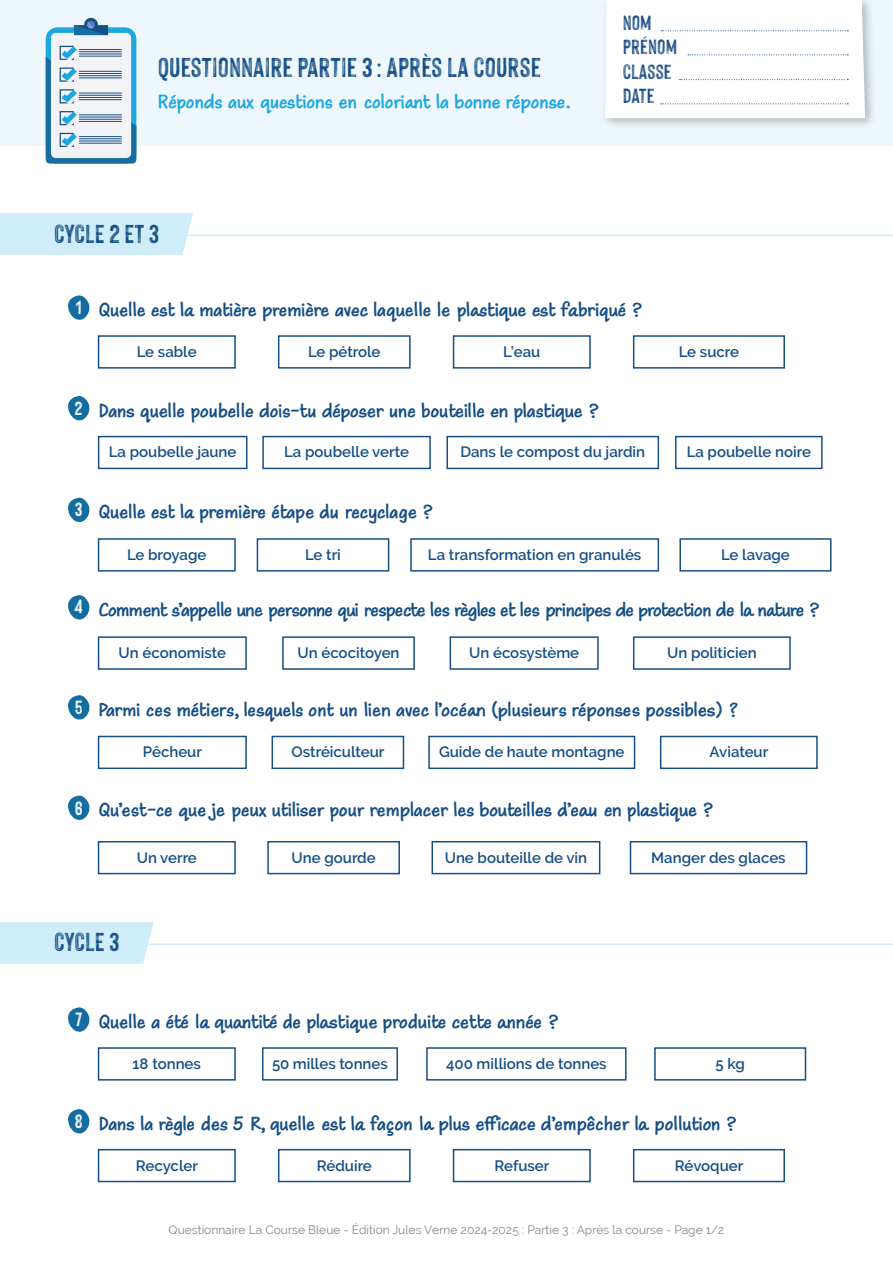
<style>
.page{position:relative;width:893px;height:1263px;background:#fff}
.page>*{position:absolute;margin:0;border:0;box-sizing:border-box;transform-origin:0 0}
.t1{font:30px "Hackney Vector";color:#164f85}
.t2{font:28.5px "Hackney Vector";color:#164f85}
.t3{font:700 27px "Maku";color:#164f85}
.t4{font:700 27px "Maku";letter-spacing:-.025em;color:#164f85}
.t5{font:700 27px "Maku";color:#1da7e0}
.t6{font:22.5px/24.5px "Hackney Vector";color:#1d4e86}
.t7{font:600 15px "Raleway";color:#164f85}
.t8{font:12px "Raleway";color:#878787}
.s1{font-family:"Hackney Vector";font-weight:400;font-size:21px;color:#fff}
</style>
<div class="page">
<div style="left:0;top:0;width:893px;height:146px;background:#edf7fc"></div>
<svg style="left:46px;top:27px;width:90px;height:137px"></svg>
<div style="left:51px;top:33px;width:80px;height:125px;background:#f2f3f6;border-radius:5px"></div>
<svg style="left:74px;top:18px;width:34px;height:18px"></svg>
<hr style="left:74px;top:36px;width:34px;height:1px;background:#c4d7eb">
<svg style="left:46px;top:46px;width:90px;height:118px"></svg>
<hr style="left:79px;top:136px;width:43px;height:1px;background:#154f85">
<hr style="left:79px;top:138px;width:43px;height:1px;background:#154f85">
<hr style="left:79px;top:140px;width:43px;height:1px;background:#154f85">
<hr style="left:79px;top:143px;width:43px;height:1px;background:#154f85">
<svg style="left:68px;top:295px;width:22px;height:25px"></svg>
<svg style="left:68px;top:795px;width:22px;height:25px"></svg>
<svg style="left:68px;top:1007px;width:22px;height:25px"></svg>
<svg style="left:68px;top:695px;width:22px;height:25px"></svg>
<svg style="left:68px;top:396px;width:22px;height:25px"></svg>
<svg style="left:68px;top:497px;width:22px;height:25px"></svg>
<svg style="left:68px;top:595px;width:22px;height:25px"></svg>
<div style="left:98px;top:335px;width:138px;height:34px;border:2px solid #164f85"></div>
<div style="left:453px;top:335px;width:138px;height:34px;border:2px solid #164f85"></div>
<div style="left:278px;top:335px;width:133px;height:34px;border:2px solid #164f85"></div>
<div style="left:633px;top:335px;width:152px;height:34px;border:2px solid #164f85"></div>
<div style="left:98px;top:538px;width:138px;height:34px;border:2px solid #164f85"></div>
<div style="left:410px;top:538px;width:249px;height:34px;border:2px solid #164f85"></div>
<div style="left:257px;top:538px;width:132px;height:34px;border:2px solid #164f85"></div>
<div style="left:679px;top:538px;width:152px;height:34px;border:2px solid #164f85"></div>
<div style="left:98px;top:841px;width:138px;height:33px;border:2px solid #164f85"></div>
<div style="left:431px;top:841px;width:169px;height:33px;border:2px solid #164f85"></div>
<div style="left:267px;top:841px;width:133px;height:33px;border:2px solid #164f85"></div>
<div style="left:630px;top:841px;width:177px;height:33px;border:2px solid #164f85"></div>
<div style="left:98px;top:1047px;width:138px;height:33px;border:2px solid #164f85"></div>
<div style="left:426px;top:1047px;width:201px;height:33px;border:2px solid #164f85"></div>
<div style="left:262px;top:1047px;width:136px;height:33px;border:2px solid #164f85"></div>
<div style="left:654px;top:1047px;width:152px;height:33px;border:2px solid #164f85"></div>
<div style="left:675px;top:436px;width:148px;height:33px;border:2px solid #164f85"></div>
<div style="left:262px;top:436px;width:169px;height:33px;border:2px solid #164f85"></div>
<div style="left:98px;top:436px;width:149px;height:33px;border:2px solid #164f85"></div>
<div style="left:446px;top:436px;width:213px;height:33px;border:2px solid #164f85"></div>
<div style="left:98px;top:636px;width:149px;height:34px;border:2px solid #164f85"></div>
<div style="left:282px;top:636px;width:133px;height:34px;border:2px solid #164f85"></div>
<div style="left:450px;top:636px;width:149px;height:34px;border:2px solid #164f85"></div>
<div style="left:633px;top:636px;width:158px;height:34px;border:2px solid #164f85"></div>
<div style="left:98px;top:736px;width:149px;height:33px;border:2px solid #164f85"></div>
<div style="left:272px;top:736px;width:132px;height:33px;border:2px solid #164f85"></div>
<div style="left:428px;top:736px;width:207px;height:33px;border:2px solid #164f85"></div>
<div style="left:660px;top:736px;width:158px;height:33px;border:2px solid #164f85"></div>
<div style="left:600px;top:0;width:276px;height:130px;background:#000;opacity:.25"></div>
<div style="left:605px;top:0;width:260px;height:118px;background:#fff"></div>
<hr style="left:180px;top:235px;width:713px;height:1px;background:#cfedf9">
<div style="left:0;top:213px;width:193px;height:42px;background:#cfedf9"></div>
<hr style="left:148px;top:943px;width:745px;height:2px;background:#cfedf9">
<div style="left:0;top:922px;width:154px;height:42px;background:#cfedf9"></div>
<svg style="left:68px;top:1109px;width:22px;height:25px"></svg>
<div style="left:98px;top:1149px;width:138px;height:33px;border:2px solid #164f85"></div>
<div style="left:453px;top:1149px;width:138px;height:33px;border:2px solid #164f85"></div>
<div style="left:278px;top:1149px;width:133px;height:33px;border:2px solid #164f85"></div>
<div style="left:633px;top:1149px;width:152px;height:33px;border:2px solid #164f85"></div>
<p class="t1" style="left:158px;top:51px;width:385px">QUESTIONNAIRE PARTIE 3: APRÈS LA COURSE</p>
<p class="t5" style="left:158px;top:83px;width:416px">Réponds aux questions en coloriant la bonne réponse.</p>
<p class="t2" style="left:54px;top:218px;width:107px">CYCLE 2 ET 3</p>
<p class="t6" style="left:623px;top:10px;width:56px">NOM<br>PRÉNOM<br>CLASSE<br>DATE</p>
<p class="t3" style="left:76px;top:291px;width:569px"><span class="s1">1</span> Quelle est la matière première avec laquelle le plastique est fabriqué ?</p>
<p class="t7" style="left:137px;top:343px;width:61px">Le sable</p>
<p class="t7" style="left:308px;top:343px;width:74px">Le pétrole</p>
<p class="t7" style="left:503px;top:343px;width:39px">L’eau</p>
<p class="t7" style="left:679px;top:343px;width:62px">Le sucre</p>
<p class="t3" style="left:75px;top:391px;width:527px"><span class="s1">2</span> Dans quelle poubelle dois-tu déposer une bouteille en plastique ?</p>
<p class="t7" style="left:109px;top:443px;width:129px">La poubelle jaune</p>
<p class="t7" style="left:284px;top:443px;width:126px">La poubelle verte</p>
<p class="t7" style="left:460px;top:443px;width:186px">Dans le compost du jardin</p>
<p class="t7" style="left:687px;top:443px;width:126px">La poubelle noire</p>
<p class="t3" style="left:75px;top:493px;width:360px"><span class="s1">3</span> Quelle est la première étape du recyclage ?</p>
<p class="t7" style="left:127px;top:546px;width:81px">Le broyage</p>
<p class="t7" style="left:305px;top:546px;width:37px">Le tri</p>
<p class="t7" style="left:428px;top:546px;width:215px">La transformation en granulés</p>
<p class="t7" style="left:721px;top:546px;width:70px">Le lavage</p>
<p class="t4" style="left:74px;top:591px;width:747px"><span class="s1">4</span> Comment s’appelle une personne qui respecte les règles et les principes de protection de la nature ?</p>
<p class="t7" style="left:119px;top:644px;width:109px">Un économiste</p>
<p class="t7" style="left:297px;top:644px;width:104px">Un écocitoyen</p>
<p class="t7" style="left:469px;top:644px;width:112px">Un écosystème</p>
<p class="t7" style="left:667px;top:644px;width:91px">Un politicien</p>
<p class="t3" style="left:75px;top:691px;width:666px"><span class="s1">5</span> Parmi ces métiers, lesquels ont un lien avec l’océan (plusieurs réponses possibles) ?</p>
<p class="t7" style="left:143px;top:743px;width:61px">Pêcheur</p>
<p class="t7" style="left:292px;top:743px;width:95px">Ostréiculteur</p>
<p class="t7" style="left:439px;top:743px;width:187px">Guide de haute montagne</p>
<p class="t7" style="left:710px;top:743px;width:60px">Aviateur</p>
<p class="t3" style="left:75px;top:791px;width:641px"><span class="s1">6</span> Qu’est-ce que je peux utiliser pour remplacer les bouteilles d’eau en plastique ?</p>
<p class="t7" style="left:137px;top:849px;width:62px">Un verre</p>
<p class="t7" style="left:292px;top:849px;width:86px">Une gourde</p>
<p class="t7" style="left:445px;top:849px;width:144px">Une bouteille de vin</p>
<p class="t7" style="left:651px;top:849px;width:136px">Manger des glaces</p>
<p class="t2" style="left:54px;top:927px;width:67px">CYCLE 3</p>
<p class="t3" style="left:75px;top:1003px;width:486px"><span class="s1">7</span> Quelle a été la quantité de plastique produite cette année ?</p>
<p class="t7" style="left:133px;top:1055px;width:70px">18 tonnes</p>
<p class="t7" style="left:272px;top:1055px;width:117px">50 milles tonnes</p>
<p class="t7" style="left:446px;top:1055px;width:162px">400 millions de tonnes</p>
<p class="t7" style="left:716px;top:1055px;width:31px">5 kg</p>
<p class="t3" style="left:75px;top:1104px;width:664px"><span class="s1">8</span> Dans la règle des 5 R, quelle est la façon la plus efficace d’empêcher la pollution ?</p>
<p class="t7" style="left:136px;top:1156px;width:64px">Recycler</p>
<p class="t7" style="left:317px;top:1156px;width:57px">Réduire</p>
<p class="t7" style="left:494px;top:1156px;width:56px">Refuser</p>
<p class="t7" style="left:675px;top:1156px;width:70px">Révoquer</p>
<p class="t8" style="left:169px;top:1223px;width:557px">Questionnaire La Course Bleue - Édition Jules Verne 2024-2025 : Partie 3 : Après la course - Page 1/2</p>
</div>
